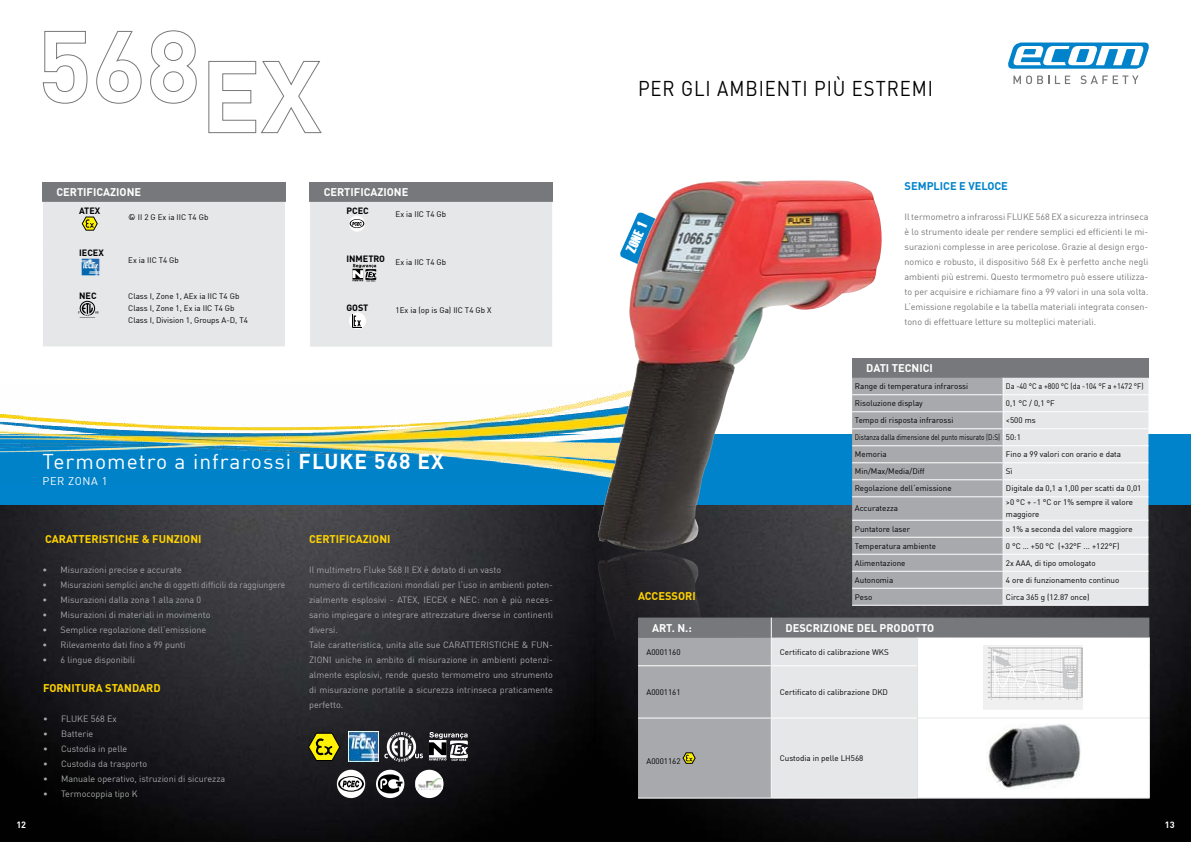
<style>
.page{position:relative;width:1191px;height:842px;background:#fff}
.page>*{position:absolute;margin:0;border:0;box-sizing:border-box;transform-origin:0 0}
.t1{font:21px "Ecom DIN Offc";letter-spacing:.05em;color:#fff}
.t2{font:21px "Ecom DIN Offc";letter-spacing:.05em;color:#000;scale:.88 1}
.t3{font:700 11px "DIN Offc";color:#fff}
.t4{font:700 11px "DIN Offc";color:#ffd400}
.t5{font:700 11px "DIN Offc";color:#0083ca}
.t6{font:11px "Ecom DIN Offc";color:#fff}
.t7{font:10.1px "Dead Kansas";color:#fff}
.t8{font:9px/15px "DIN Offc";color:#a7a9ac}
.t9{font:9px/15px "DIN Offc";color:#77787b;text-align:justify}
.t10{font:9px "DIN Offc";color:#a7a9ac;scale:.94 1}
.t11{font:700 9px "DIN Offc";color:#000}
.t12{font:700 9px "DIN Offc";color:#fff}
.t13{font:8px/12px "Ecom DIN Offc";color:#000}
.t14{font:8px "Ecom DIN Offc";color:#000;scale:.9 1}
.s1{font-family:"DIN Offc";font-weight:700}
</style>
<div class="page">
<img style="left:595px;top:504px;width:596px;height:338px">
<svg style="left:0;top:504px;width:595px;height:338px;background:#222126"></svg>
<svg style="left:1013px;top:76px;width:57px;height:8px"></svg>
<svg style="left:1080px;top:75px;width:58px;height:9px"></svg>
<svg style="left:1008px;top:43px;width:140px;height:26px"></svg>
<div style="left:0;top:434px;width:1191px;height:70px;background:#0083ca"></div>
<img style="left:0;top:398px;width:598px;height:78px">
<img style="left:598px;top:180px;width:284px;height:371px">
<img style="left:598px;top:551px;width:113px;height:104px">
<svg style="left:42px;top:30px;width:46px;height:74px"></svg>
<svg style="left:96px;top:30px;width:46px;height:74px"></svg>
<svg style="left:150px;top:30px;width:47px;height:74px"></svg>
<svg style="left:208px;top:60px;width:114px;height:74px"></svg>
<div style="left:42px;top:182px;width:243px;height:20px;background:#77787b"></div>
<div style="left:309px;top:182px;width:244px;height:20px;background:#77787b"></div>
<div style="left:852px;top:358px;width:296px;height:20px;background:#77787b"></div>
<hr style="left:1003px;top:605px;width:145px;height:1px;background:#fff">
<hr style="left:852px;top:605px;width:151px;height:1px;background:#fff">
<svg style="left:852px;top:378px;width:296px;height:227px;background:#c8c9cb"></svg>
<hr style="left:771px;top:798px;width:146px;height:1px;background:#fff">
<hr style="left:638px;top:798px;width:133px;height:1px;background:#fff">
<hr style="left:917px;top:798px;width:232px;height:1px;background:#e6e7e8">
<div style="left:310px;top:202px;width:242px;height:145px;background:#e6e7e8"></div>
<svg style="left:384px;top:732px;width:39px;height:30px"></svg>
<div style="left:337px;top:770px;width:28px;height:28px;background:#fff;border-radius:50%"></div>
<svg style="left:338px;top:776px;width:26px;height:16px"></svg>
<svg style="left:340px;top:777px;width:22px;height:14px"></svg>
<svg style="left:342px;top:780px;width:17px;height:7px"></svg>
<div style="left:376px;top:770px;width:28px;height:28px;background:#fff;border-radius:50%"></div>
<svg style="left:378px;top:774px;width:24px;height:19px"></svg>
<div style="left:415px;top:770px;width:28px;height:28px;background:#fff;border-radius:50%"></div>
<img style="left:415px;top:777px;width:28px;height:13px">
<svg style="left:429px;top:732px;width:39px;height:29px"></svg>
<img style="left:348px;top:732px;width:30px;height:29px">
<svg style="left:307px;top:732px;width:34px;height:29px"></svg>
<div style="left:43px;top:202px;width:242px;height:144px;background:#e6e7e8"></div>
<svg style="left:638px;top:617px;width:512px;height:181px"></svg>
<img style="left:986px;top:723px;width:95px;height:66px">
<h2 class="t3" style="left:56px;top:185px;width:14px">CERTIFICAZIONE</h2>
<p class="t11" style="left:79px;top:205px;width:23px">ATEX</p>
<p class="t13" style="left:128px;top:211px;width:82px">† II 2 G Ex ia IIC T4 Gb</p>
<p class="t11" style="left:79px;top:247px;width:25px">IECEX</p>
<p class="t13" style="left:128px;top:254px;width:52px">Ex ia IIC T4 Gb</p>
<p class="t11" style="left:79px;top:290px;width:19px">NEC</p>
<p class="t13" style="left:128px;top:290px;width:121px">Class I, Zone 1, AEx ia IIC T4 Gb<br>Class I, Zone 1, Ex ia IIC T4 Gb<br>Class I, Division 1, Groups A-D, T4</p>
<h2 class="t3" style="left:324px;top:185px;width:14px">CERTIFICAZIONE</h2>
<p class="t11" style="left:346px;top:205px;width:24px">PCEC</p>
<p class="t13" style="left:395px;top:208px;width:52px">Ex ia IIC T4 Gb</p>
<p class="t13" style="left:346px;top:256px;width:101px"><sup>INMETRO</sup> Ex ia IIC T4 Gb</p>
<p class="t11" style="left:346px;top:301px;width:24px">GOST</p>
<p class="t13" style="left:395px;top:304px;width:97px">1Ex ia (op is Ga) IIC T4 Gb X</p>
<h1 class="t1" style="left:43px;top:448px;width:401px">Termometro a infrarossi <span class="s1">FLU KE 568 EX</span></h1>
<h2 class="t6" style="left:43px;top:474px;width:8px">per</h2>
<h2 class="t6" style="left:68px;top:474px;width:9px">zona</h2>
<h2 class="t6" style="left:102px;top:474px;width:7px">1</h2>
<h2 class="t4" style="left:45px;top:532px;width:158px">CARATTERISTICHE &amp; FUNZIONI</h2>
<p class="t8" style="left:43px;top:562px;width:141px">• Misurazioni precise e accurate</p>
<p class="t10" style="left:43px;top:579px;width:260px">• Misurazioni semplici anche di oggetti difficili da raggiungere</p>
<p class="t8" style="left:43px;top:592px;width:160px">• Misurazioni dalla zona 1 alla zona 0</p>
<p class="t8" style="left:43px;top:607px;width:169px">• Misurazioni di materiali in movimento</p>
<p class="t8" style="left:43px;top:622px;width:165px">• Semplice regolazione dell‘emissione</p>
<p class="t8" style="left:43px;top:637px;width:144px">• Rilevamento dati fino a 99 punti</p>
<p class="t8" style="left:43px;top:652px;width:94px">• 6 lingue disponibili</p>
<h2 class="t4" style="left:43px;top:681px;width:14px">FORNITURA</h2>
<h2 class="t4" style="left:105px;top:681px;width:8px">STANDARD</h2>
<p class="t8" style="left:43px;top:711px;width:75px">• FLUKE 568 Ex</p>
<p class="t8" style="left:43px;top:726px;width:52px">• Batterie</p>
<p class="t8" style="left:43px;top:741px;width:86px">• Custodia in pelle</p>
<p class="t8" style="left:43px;top:756px;width:105px">• Custodia da trasporto</p>
<p class="t8" style="left:43px;top:771px;width:184px">• Manuale operativo, istruzioni di sicurezza</p>
<p class="t8" style="left:43px;top:786px;width:96px">• Termocoppia tipo K</p>
<h2 class="t4" style="left:309px;top:532px;width:83px">CERTIFICAZIONI</h2>
<p class="t8" style="left:309px;top:562px;width:245px">Il multimetro Fluke 568 II Ex è dotato di un vasto<br>numero di certificazioni mondiali per l‘uso in ambienti poten&shy;zialmente esplosivi - ATEX, IECEX e NEC: non è più neces&shy;sario impiegare o integrare attrezzature diverse in continenti diversi.<br>Tale caratteristica, unita alle sue CARATTERISTICHE &amp; FUN-ZIONI uniche in ambito di misurazione in ambienti potenzi&shy;almente esplosivi, rende questo termometro uno strumento di misurazione portatile a sicurezza intrinseca praticamente perfetto.</p>
<h1 class="t2" style="left:638px;top:75px;width:337px">PER GLI AMBIENTI PIÙ ESTREMI</h1>
<p class="t7" style="left:625px;top:250px;width:33px;rotate:-66deg">Zone 1</p>
<h2 class="t5" style="left:904px;top:179px;width:105px">SEMPLICE E VELOCE</h2>
<p class="t9" style="left:904px;top:209px;width:245px">Il termometro a infrarossi FLUKE 568 EX a sicurezza intrinseca è lo strumento ideale per rendere semplici ed efficienti le mi&shy;surazioni complesse in aree pericolose. Grazie al design ergo&shy;nomico e robusto, il dispositivo 568 Ex è perfetto anche negli ambienti più estremi. Questo termometro può essere utilizza&shy;to per acquisire e richiamare fino a 99 valori in una sola volta.<br>L‘emissione regolabile e la tabella materiali integrata consen&shy;tono di effettuare letture su molteplici materiali.</p>
<h2 class="t3" style="left:866px;top:361px;width:33px">DATI TECNICI</h2>
<p class="t13" style="left:855px;top:380px;width:115px">Range di temperatura infrarossi</p>
<p class="t14" style="left:1006px;top:381px;width:154px">Da -40 °C a +800 °C (da -104 °F a +1472 °F)</p>
<p class="t13" style="left:855px;top:397px;width:69px">Risoluzione display</p>
<p class="t13" style="left:1006px;top:397px;width:50px">0,1 °C / 0,1 °F</p>
<p class="t13" style="left:855px;top:414px;width:100px">Tempo di risposta infrarossi</p>
<p class="t13" style="left:855px;top:412px;width:182px;line-height:17px;text-indent:151px">&lt;500 ms<br>Distanza dalla dimensione del punto misurato (D:S) 50:1<br>Memoria</p>
<p class="t13" style="left:1006px;top:448px;width:117px">Fino a 99 valori con orario e data</p>
<p class="t13" style="left:855px;top:465px;width:71px">Min/Max/Media/Diff</p>
<p class="t13" style="left:1006px;top:465px;width:8px">Sì</p>
<p class="t13" style="left:855px;top:482px;width:98px">Regolazione dell‘emissione</p>
<p class="t13" style="left:1006px;top:482px;width:137px">Digitale da 0,1 a 1,00 per scatti da 0,01</p>
<p class="t13" style="left:855px;top:502px;width:45px">Accuratezza</p>
<p class="t13" style="left:1006px;top:496px;width:129px">&gt;0 °C + -1 °C or 1% sempre il valore maggiore</p>
<p class="t13" style="left:855px;top:522px;width:57px">Puntatore laser</p>
<p class="t13" style="left:1006px;top:522px;width:128px">o 1% a seconda del valore maggiore</p>
<p class="t13" style="left:855px;top:539px;width:82px">Temperatura ambiente</p>
<p class="t13" style="left:1006px;top:539px;width:115px">0 °C … +50 °C (+32°F ... +122°F)</p>
<p class="t13" style="left:855px;top:556px;width:52px">Alimentazione</p>
<p class="t13" style="left:1006px;top:556px;width:91px">2x AAA, di tipo omologato</p>
<p class="t13" style="left:855px;top:573px;width:40px">Autonomia</p>
<p class="t13" style="left:1006px;top:573px;width:115px">4 ore di funzionamento continuo</p>
<h2 class="t4" style="left:638px;top:589px;width:15px">ACCESSORI</h2>
<p class="t13" style="left:855px;top:591px;width:19px">Peso</p>
<p class="t13" style="left:1006px;top:591px;width:85px">Circa 365 g (12.87 once)</p>
<h2 class="t3" style="left:652px;top:620px;width:41px">ART. N.:</h2>
<h2 class="t3" style="left:785px;top:620px;width:150px">DESCRIZIONE DEL PRODOTTO</h2>
<p class="t13" style="left:646px;top:646px;width:36px">A0001160</p>
<p class="t13" style="left:780px;top:646px;width:110px">Certificato di calibrazione WKS</p>
<p class="t13" style="left:646px;top:686px;width:36px">A0001161</p>
<p class="t13" style="left:780px;top:686px;width:110px">Certificato di calibrazione DKD</p>
<p class="t13" style="left:646px;top:755px;width:36px">A0001162</p>
<p class="t13" style="left:780px;top:752px;width:85px">Custodia in pelle LH568</p>
<p class="t12" style="left:16px;top:819px;width:11px">12</p>
<p class="t12" style="left:1164px;top:819px;width:11px">13</p>
</div>
